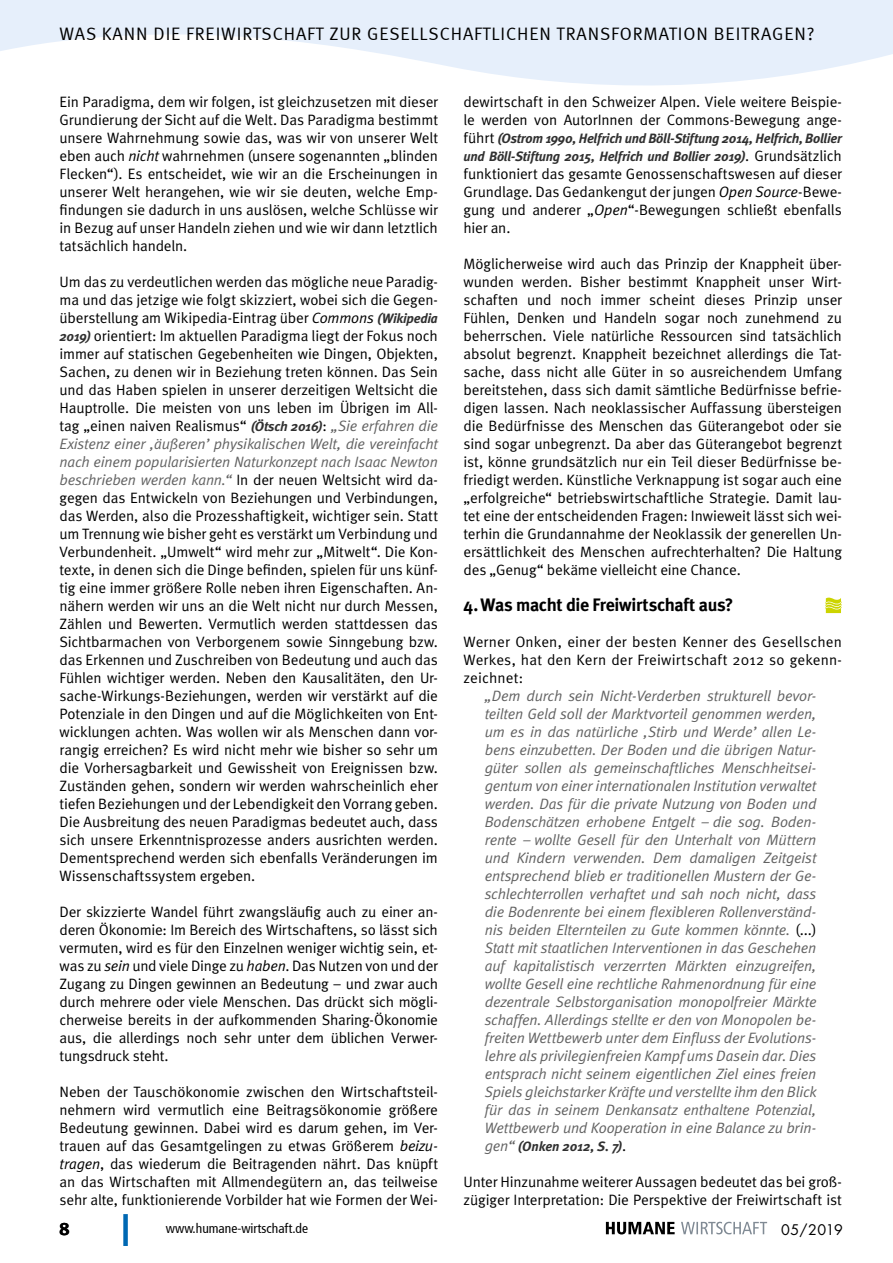
<style>
.page{position:relative;width:893px;height:1263px;background:#fff}
.page>*{position:absolute;margin:0;border:0;box-sizing:border-box;transform-origin:0 0}
.t1{font:18px "Meta Normal LF";letter-spacing:.05em;color:#000}
.Zwischenüberschrift{font:700 18px "Meta";letter-spacing:-.02em;color:#000}
.t2{font:18px "Meta Bold LF";color:#000}
.Fließtext_Meta_Norma{font:15px/18px "Meta Normal";letter-spacing:-.01em;color:#000;text-align:justify}
.Fließtext_Meta_Norma-2{font:italic 15px/18px "Meta Normal";letter-spacing:-.01em;color:#626262;text-align:justify}
.t3{font:14.25px "Futura";letter-spacing:.005em;color:#000}
.Fließtext_Meta_Norma-3{font:italic 700 13.5px/18px "Meta";letter-spacing:-.015em;color:#303030}
.t4{font:condensed 13.5px "Frutiger 57";color:#000}
.s1{font-style:italic}
.s2{font-family:"Meta";font-weight:700;font-style:italic;font-size:13.5px;color:#303030}
.s3{font-style:italic;color:#626262}
.s4{font-family:"Meta Normal";font-weight:400;font-style:normal;font-size:15px;color:#000}
.s5{font-style:normal;color:#000}
.s6{font-family:"Meta Normal";font-weight:400;font-size:15px;color:#626262}
</style>
<div class="page">
<div style="left:123px;top:1214px;width:5px;height:32px;background:#0068b3"></div>
<svg style="left:606px;top:1222px;width:69px;height:12px"></svg>
<svg style="left:681px;top:1222px;width:86px;height:12px"></svg>
<svg style="left:825px;top:598px;width:17px;height:15px"></svg>
<svg style="left:0;top:0;width:893px;height:86px;fill:#e6effb"></svg>
<p class="t1" style="left:60px;top:24px;width:757px">WAS KANN DIE FREIWIRTSCHAFT ZUR GESELLSCHAFTLICHEN TRANSFORMATION BEITRAGEN?</p>
<p class="Fließtext_Meta_Norma" style="left:60px;top:93px;width:380px">Ein Paradigma, dem wir folgen, ist gleichzusetzen mit dieser Grundierung der Sicht auf die Welt. Das Paradigma bestimmt unsere Wahrnehmung sowie das, was wir von unserer Welt eben auch <span class="s1">nicht</span> wahrnehmen (unsere sogenannten „blinden Flecken“). Es entscheidet, wie wir an die Erscheinungen in unserer Welt herangehen, wie wir sie deuten, welche Emp&shy;findungen sie dadurch in uns auslösen, welche Schlüsse wir in Bezug auf unser Handeln ziehen und wie wir dann letztlich tatsächlich handeln.</p>
<p class="Fließtext_Meta_Norma" style="left:60px;top:273px;width:380px">Um das zu verdeutlichen werden das mögliche neue Paradig&shy;ma und das jetzige wie folgt skizziert, wobei sich die Gegen&shy;überstellung am Wikipedia-Eintrag über <span class="s1">Commons</span> <span class="s2">(Wikipedia 2019)</span> orientiert: Im aktuellen Paradigma liegt der Fokus noch immer auf statischen Gegebenheiten wie Dingen, Objekten, Sachen, zu denen wir in Beziehung treten können. Das Sein und das Haben spielen in unserer derzeitigen Weltsicht die Hauptrolle. Die meisten von uns leben im Übrigen im All&shy;tag „einen naiven Realismus“ <span class="s2">(Ötsch 2016)</span>: <span class="s3">„Sie erfahren die Existenz einer ‚äußeren’ physikalischen Welt, die vereinfacht nach einem popularisierten Naturkonzept nach Isaac Newton beschrieben werden kann.“</span> In der neuen Weltsicht wird da&shy;gegen das Entwickeln von Beziehungen und Verbindungen, das Werden, also die Prozesshaftigkeit, wichtiger sein. Statt um Trennung wie bisher geht es verstärkt um Verbindung und Verbundenheit. „Umwelt“ wird mehr zur „Mitwelt“. Die Kon&shy;texte, in denen sich die Dinge befinden, spielen für uns künf&shy;tig eine immer größere Rolle neben ihren Eigenschaften. An&shy;nähern werden wir uns an die Welt nicht nur durch Messen, Zählen und Bewerten. Vermutlich werden stattdessen das Sichtbarmachen von Verborgenem sowie Sinngebung bzw. das Erkennen und Zuschreiben von Bedeutung und auch das Fühlen wichtiger werden. Neben den Kausalitäten, den Ur&shy;sache-Wirkungs-Beziehungen, werden wir verstärkt auf die Potenziale in den Dingen und auf die Möglichkeiten von Ent&shy;wicklungen achten. Was wollen wir als Menschen dann vor&shy;rangig erreichen? Es wird nicht mehr wie bisher so sehr um die Vorhersagbarkeit und Gewissheit von Ereignissen bzw.<br>Zuständen gehen, sondern wir werden wahrscheinlich eher tiefen Beziehungen und der Lebendigkeit den Vorrang geben.<br>Die Ausbreitung des neuen Paradigmas bedeutet auch, dass sich unsere Erkenntnisprozesse anders ausrichten werden.<br>Dementsprechend werden sich ebenfalls Veränderungen im Wissenschaftssystem ergeben.</p>
<p class="Fließtext_Meta_Norma" style="left:60px;top:903px;width:380px">Der skizzierte Wandel führt zwangsläufig auch zu einer an&shy;deren Ökonomie: Im Bereich des Wirtschaftens, so lässt sich vermuten, wird es für den Einzelnen weniger wichtig sein, et&shy;was zu <span class="s1">sein</span> und viele Dinge zu <span class="s1">haben</span>. Das Nutzen von und der Zugang zu Dingen gewinnen an Bedeutung – und zwar auch durch mehrere oder viele Menschen. Das drückt sich mögli&shy;cherweise bereits in der aufkommenden Sharing-Ökonomie aus, die allerdings noch sehr unter dem üblichen Verwer&shy;tungsdruck steht.</p>
<p class="Fließtext_Meta_Norma" style="left:60px;top:1083px;width:380px">Neben der Tauschökonomie zwischen den Wirtschaftsteil&shy;nehmern wird vermutlich eine Beitragsökonomie größere Bedeutung gewinnen. Dabei wird es darum gehen, im Ver&shy;trauen auf das Gesamtgelingen zu etwas Größerem <span class="s1">beizu&shy;tragen</span>, das wiederum die Beitragenden nährt. Das knüpft an das Wirtschaften mit Allmendegütern an, das teilweise sehr alte, funktionierende Vorbilder hat wie Formen der Wei-</p>
<p class="Fließtext_Meta_Norma" style="left:463px;top:93px;width:380px">dewirtschaft in den Schweizer Alpen. Viele weitere Beispie&shy;le werden von AutorInnen der Commons-Bewegung ange-</p>
<p class="Fließtext_Meta_Norma-3" style="left:463px;top:129px;width:380px"><span class="s4">führt</span> (Ostrom 1990, Helfrich und Böll-Stiftung 2014, Helfrich, Bollier und Böll-Stiftung 2015, Helfrich und Bollier 2019)<span class="s4">. Grundsätzlich</span></p>
<p class="Fließtext_Meta_Norma" style="left:463px;top:165px;width:380px">funktioniert das gesamte Genossenschaftswesen auf dieser Grundlage. Das Gedankengut der jungen <span class="s1">Open Source</span>-Bewe&shy;gung und anderer „<span class="s1">Open</span>“-Bewegungen schließt ebenfalls hier an.</p>
<p class="Fließtext_Meta_Norma" style="left:463px;top:255px;width:380px">Möglicherweise wird auch das Prinzip der Knappheit über&shy;wunden werden. Bisher bestimmt Knappheit unser Wirt&shy;schaften und noch immer scheint dieses Prinzip unser Fühlen, Denken und Handeln sogar noch zunehmend zu beherrschen. Viele natürliche Ressourcen sind tatsächlich absolut begrenzt. Knappheit bezeichnet allerdings die Tat&shy;sache, dass nicht alle Güter in so ausreichendem Umfang bereitstehen, dass sich damit sämtliche Bedürfnisse befrie&shy;digen lassen. Nach neoklassischer Auffassung übersteigen die Bedürfnisse des Menschen das Güterangebot oder sie sind sogar unbegrenzt. Da aber das Güterangebot begrenzt ist, könne grundsätzlich nur ein Teil dieser Bedürfnisse be&shy;friedigt werden. Künstliche Verknappung ist sogar auch eine „erfolgreiche“ betriebswirtschaftliche Strategie. Damit lau&shy;tet eine der entscheidenden Fragen: Inwieweit lässt sich wei&shy;terhin die Grundannahme der Neoklassik der generellen Un&shy;ersättlichkeit des Menschen aufrechterhalten? Die Haltung des „Genug“ bekäme vielleicht eine Chance.</p>
<p class="Zwischenüberschrift" style="left:463px;top:594px;width:271px">4.Was macht die Freiwirtschaft aus?</p>
<p class="Fließtext_Meta_Norma" style="left:463px;top:633px;width:380px">Werner Onken, einer der besten Kenner des Gesellschen Werkes, hat den Kern der Freiwirtschaft 2012 so gekenn&shy;zeichnet:</p>
<p class="Fließtext_Meta_Norma-2" style="left:485px;top:687px;width:333px">„Dem durch sein Nicht-Verderben strukturell bevor&shy;teilten Geld soll der Marktvorteil genommen werden, um es in das natürliche ‚Stirb und Werde’ allen Le&shy;bens einzubetten. Der Boden und die übrigen Natur&shy;güter sollen als gemeinschaftliches Menschheitsei&shy;gentum von einer internationalen Institution verwaltet werden. Das für die private Nutzung von Boden und Bodenschätzen erhobene Entgelt – die sog. Boden&shy;rente – wollte Gesell für den Unterhalt von Müttern und Kindern verwenden. Dem damaligen Zeitgeist entsprechend blieb er traditionellen Mustern der Ge&shy;schlechterrollen verhaftet und sah noch nicht, dass die Bodenrente bei einem flexibleren Rollenverständ&shy;nis beiden Elternteilen zu Gute kommen könnte. <span class="s5">(...)<br></span>Statt mit staatlichen Interventionen in das Geschehen auf kapitalistisch verzerrten Märkten einzugreifen, wollte Gesell eine rechtliche Rahmenordnung für eine dezentrale Selbstorganisation monopolfreier Märkte schaffen. Allerdings stellte er den von Monopolen be&shy;freiten Wettbewerb unter dem Einfluss der Evolutions&shy;lehre als privilegienfreien Kampf ums Dasein dar. Dies entsprach nicht seinem eigentlichen Ziel eines freien Spiels gleichstarker Kräfte und verstellte ihm den Blick für das in seinem Denkansatz enthaltene Potenzial, Wettbewerb und Kooperation in eine Balance zu brin-</p>
<p class="Fließtext_Meta_Norma-3" style="left:485px;top:1137px;width:143px"><span class="s6">gen“</span> (Onken 2012, S. 7)<span class="s4">.</span></p>
<p class="Fließtext_Meta_Norma" style="left:463px;top:1173px;width:380px">Unter Hinzunahme weiterer Aussagen bedeutet das bei groß&shy;zügiger Interpretation: Die Perspektive der Freiwirtschaft ist</p>
<p class="t2" style="left:60px;top:1218px;width:12px">8</p>
<p class="t4" style="left:166px;top:1220px;width:144px">www.humane-wirtschaft.de</p>
<p class="t3" style="left:781px;top:1220px;width:63px">05/2019</p>
</div>
